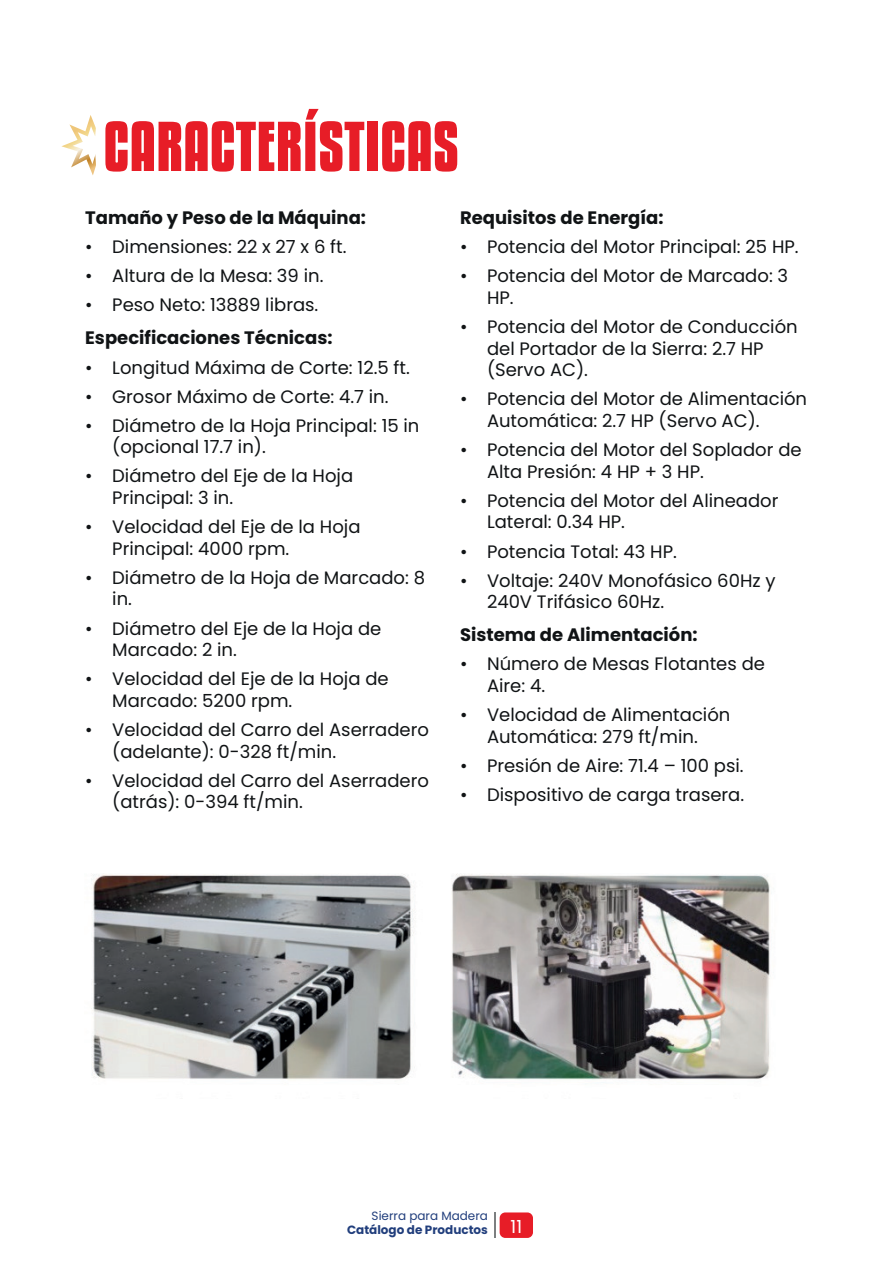
<style>
.page{position:relative;width:893px;height:1263px;background:#fff}
.page>*{position:absolute;margin:0;border:0;box-sizing:border-box;transform-origin:0 0}
.t1{font:700 62.4px "Kenyan Coffee Rg";color:#e71d27}
.t2{font:18px/21.6px "Poppins";color:#101315}
.t3{font:700 18px "Poppins";color:#101315}
.t4{font:18px "Poppins";color:#fff}
.t5{font:700 12px "Poppins";color:#213e7c}
.t6{font:12px "Poppins";color:#213e7c}
</style>
<div class="page">
<svg style="left:61px;top:115px;width:35px;height:60px"></svg>
<svg style="left:494px;top:1212px;width:1px;height:26px"></svg>
<div style="left:500px;top:1212px;width:33px;height:26px;background:#e71d27;border-radius:6px"></div>
<img style="left:91px;top:874px;width:679px;height:206px">
<h1 class="t1" style="left:103px;top:104px;width:357px">CARACTERÍSTICAS</h1>
<p class="t3" style="left:85px;top:207px;width:282px">Tamaño y Peso de la Máquina:</p>
<p class="t2" style="left:85px;top:236px;width:263px">• Dimensiones: 22 x 27 x 6 ft.</p>
<p class="t2" style="left:85px;top:265px;width:240px">• Altura de la Mesa: 39 in.</p>
<p class="t2" style="left:85px;top:294px;width:235px">• Peso Neto: 13889 libras.</p>
<p class="t3" style="left:85px;top:328px;width:249px">Especificaciones Técnicas:</p>
<p class="t2" style="left:85px;top:356px;width:326px">• Longitud Máxima de Corte: 12.5 ft.</p>
<p class="t2" style="left:85px;top:386px;width:305px">• Grosor Máximo de Corte: 4.7 in.</p>
<p class="t2" style="left:112px;top:415px;width:309px;text-indent:-27px">• Diámetro de la Hoja Principal: 15 in (opcional 17.7 in).</p>
<p class="t2" style="left:112px;top:465px;width:242px;text-indent:-27px">• Diámetro del Eje de la Hoja<br>Principal: 3 in.</p>
<p class="t2" style="left:112px;top:516px;width:250px;text-indent:-27px">• Velocidad del Eje de la Hoja<br>Principal: 4000 rpm.</p>
<p class="t2" style="left:112px;top:567px;width:314px;text-indent:-27px">• Diámetro de la Hoja de Marcado: 8 in.</p>
<p class="t2" style="left:112px;top:617px;width:271px;text-indent:-27px">• Diámetro del Eje de la Hoja de<br>Marcado: 2 in.</p>
<p class="t2" style="left:112px;top:668px;width:278px;text-indent:-27px">• Velocidad del Eje de la Hoja de<br>Marcado: 5200 rpm.</p>
<p class="t2" style="left:112px;top:719px;width:318px;text-indent:-27px">• Velocidad del Carro del Aserradero (adelante): 0-328 ft/min.</p>
<p class="t2" style="left:112px;top:770px;width:318px;text-indent:-27px">• Velocidad del Carro del Aserradero (atrás): 0-394 ft/min.</p>
<p class="t3" style="left:460px;top:207px;width:205px">Requisitos de Energía:</p>
<p class="t2" style="left:460px;top:236px;width:340px">• Potencia del Motor Principal: 25 HP.</p>
<p class="t2" style="left:487px;top:265px;width:303px;text-indent:-27px">• Potencia del Motor de Marcado: 3<br>HP.</p>
<p class="t2" style="left:487px;top:316px;width:312px;text-indent:-27px">• Potencia del Motor de Conducción del Portador de la Sierra: 2.7 HP (Servo AC).</p>
<p class="t2" style="left:487px;top:388px;width:322px;text-indent:-27px">• Potencia del Motor de Alimentación<br>Automática: 2.7 HP (Servo AC).</p>
<p class="t2" style="left:487px;top:439px;width:316px;text-indent:-27px">• Potencia del Motor del Soplador de<br>Alta Presión: 4 HP + 3 HP.</p>
<p class="t2" style="left:487px;top:490px;width:293px;text-indent:-27px">• Potencia del Motor del Alineador<br>Lateral: 0.34 HP.</p>
<p class="t2" style="left:460px;top:540px;width:218px">• Potencia Total: 43 HP.</p>
<p class="t2" style="left:487px;top:570px;width:290px;text-indent:-27px">• Voltaje: 240V Monofásico 60Hz y<br>240V Trifásico 60Hz.</p>
<p class="t3" style="left:460px;top:624px;width:239px">Sistema de Alimentación:</p>
<p class="t2" style="left:487px;top:653px;width:279px;text-indent:-27px">• Número de Mesas Flotantes de<br>Aire: 4.</p>
<p class="t2" style="left:460px;top:704px;width:272px;text-align:center">• Velocidad de Alimentación<br>Automática: 279 ft/min.</p>
<p class="t2" style="left:460px;top:755px;width:285px">• Presión de Aire: 71.4 – 100 psi.</p>
<p class="t2" style="left:460px;top:784px;width:286px">• Dispositivo de carga trasera.</p>
<p class="t6" style="left:372px;top:1209px;width:118px">Sierra para Madera</p>
<p class="t5" style="left:347px;top:1223px;width:142px">Catálogo de Productos</p>
<p class="t4" style="left:511px;top:1216px;width:13px">11</p>
</div>
